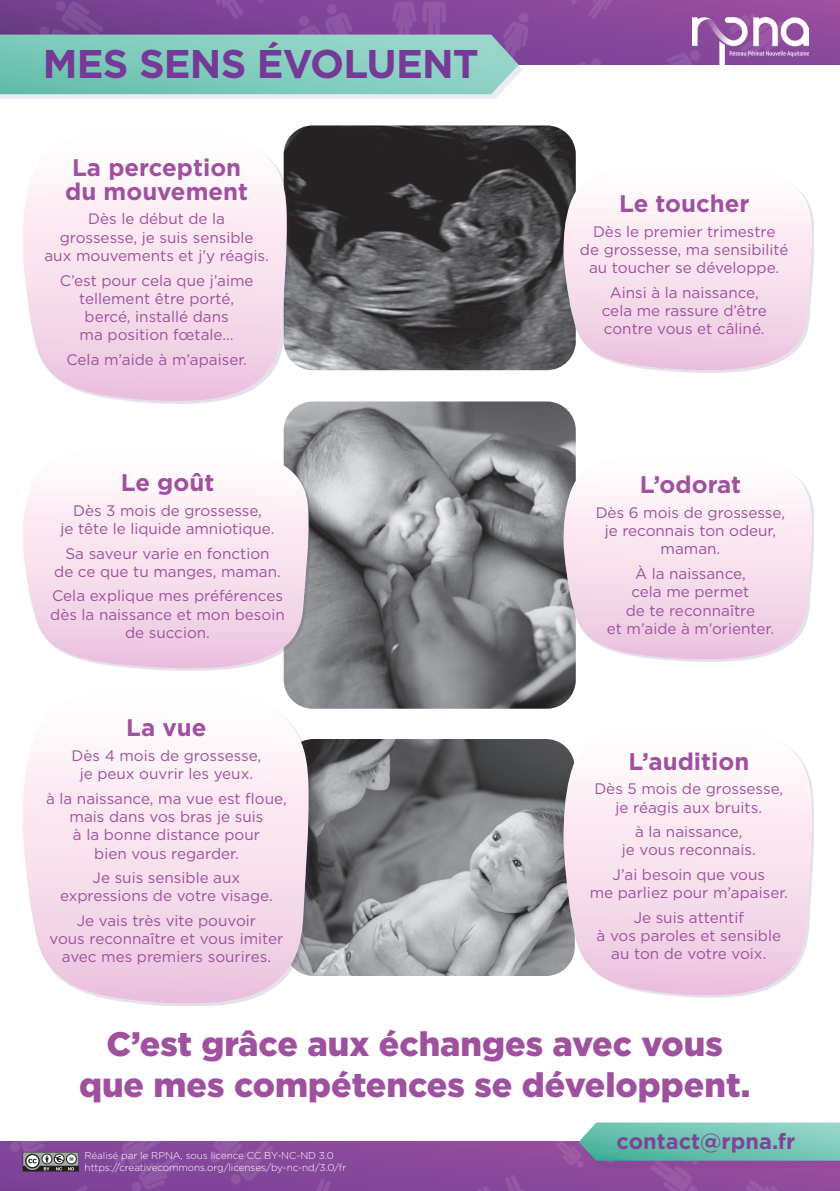
<style>
.page{position:relative;width:840px;height:1191px;background:#fff}
.page>*{position:absolute;margin:0;border:0;box-sizing:border-box;transform-origin:0 0}
.t1{font:700 40px "Gotham";letter-spacing:-.02em;color:#753a97}
.t2{font:900 34px/40.8px "Gotham";color:#9f509f;text-align:center}
.t3{font:700 24px/24px "Gotham";color:#9f509f}
.t4{font:700 21.8px "Gotham";color:#7f449a}
.t5{font:15.2px/18.2px "Gotham";color:#9f509f;text-align:center}
.t6{font:300 10px/12px "Gotham";letter-spacing:-.01em;color:#fff}
</style>
<div class="page">
<img style="left:0;top:1141px;width:839px;height:50px">
<img style="left:0;top:0;width:839px;height:64px">
<img style="left:692px;top:18px;width:115px;height:46px">
<div style="left:0;top:39px;width:522px;height:60px;background:#512f86;opacity:.1"></div>
<svg style="left:0;top:35px;width:518px;height:59px"></svg>
<div style="left:582px;top:1129px;width:257px;height:38px;background:#512f86;opacity:.1"></div>
<svg style="left:578px;top:1122px;width:261px;height:38px"></svg>
<img style="left:289px;top:125px;width:286px;height:245px">
<img style="left:283px;top:401px;width:292px;height:307px">
<img style="left:311px;top:739px;width:252px;height:237px">
<svg style="left:23px;top:141px;width:264px;height:264px"></svg>
<svg style="left:23px;top:437px;width:286px;height:233px"></svg>
<svg style="left:23px;top:679px;width:286px;height:327px"></svg>
<svg style="left:563px;top:157px;width:249px;height:216px"></svg>
<svg style="left:563px;top:446px;width:249px;height:216px"></svg>
<svg style="left:563px;top:743px;width:249px;height:255px"></svg>
<svg style="left:23px;top:1152px;width:56px;height:19px"></svg>
<h1 class="t1" style="left:43px;top:38px;width:437px">MES SENS ÉVOLUENT</h1>
<h3 class="t3" style="left:65px;top:155px;width:184px">La perception du mouvement</h3>
<p class="t5" style="left:44px;top:210px;width:226px">Dès le début de la<br>grossesse, je suis sensible aux mouvements et j’y réagis.</p>
<p class="t5" style="left:60px;top:271px;width:195px">C’est pour cela que j’aime tellement être porté, bercé, installé dans<br>ma position fœtale...</p>
<p class="t5" style="left:66px;top:350px;width:182px">Cela m’aide à m’apaiser.</p>
<h3 class="t3" style="left:121px;top:471px;width:95px">Le goût</h3>
<p class="t5" style="left:60px;top:501px;width:215px">Dès 3 mois de grossesse,<br>je tête le liquide amniotique.</p>
<p class="t5" style="left:54px;top:544px;width:228px">Sa saveur varie en fonction de ce que tu manges, maman.</p>
<p class="t5" style="left:50px;top:586px;width:236px">Cela explique mes préférences dès la naissance et mon besoin de succion.</p>
<h3 class="t3" style="left:126px;top:715px;width:82px">La vue</h3>
<p class="t5" style="left:71px;top:746px;width:191px">Dès 4 mois de grossesse, je peux ouvrir les yeux.</p>
<p class="t5" style="left:46px;top:789px;width:242px">à la naissance, ma vue est floue, mais dans vos bras je suis<br>à la bonne distance pour<br>bien vous regarder.</p>
<p class="t5" style="left:60px;top:868px;width:214px">Je suis sensible aux expressions de votre visage.</p>
<p class="t5" style="left:49px;top:911px;width:235px">Je vais très vite pouvoir<br>vous reconnaître et vous imiter avec mes premiers sourires.</p>
<h3 class="t3" style="left:618px;top:191px;width:132px">Le toucher</h3>
<p class="t5" style="left:579px;top:222px;width:210px">Dès le premier trimestre<br>de grossesse, ma sensibilité au toucher se développe.</p>
<p class="t5" style="left:601px;top:283px;width:166px">Ainsi à la naissance, cela me rassure d’être contre vous et câliné.</p>
<h3 class="t3" style="left:639px;top:473px;width:103px">L’odorat</h3>
<p class="t5" style="left:595px;top:503px;width:191px">Dès 6 mois de grossesse, je reconnais ton odeur, maman.</p>
<p class="t5" style="left:606px;top:564px;width:169px">À la naissance,<br>cela me permet<br>de te reconnaître<br>et m’aide à m’orienter.</p>
<h3 class="t3" style="left:628px;top:749px;width:122px">L’audition</h3>
<p class="t5" style="left:594px;top:779px;width:190px">Dès 5 mois de grossesse, je réagis aux bruits.</p>
<p class="t5" style="left:621px;top:822px;width:135px">à la naissance,<br>je vous reconnais.</p>
<p class="t5" style="left:589px;top:865px;width:199px">J’ai besoin que vous<br>me parliez pour m’apaiser.</p>
<p class="t5" style="left:596px;top:908px;width:186px">Je suis attentif<br>à vos paroles et sensible au ton de votre voix.</p>
<h2 class="t2" style="left:79px;top:1023px;width:672px">C’est grâce aux échanges avec vous que mes compétences se développent.</h2>
<h3 class="t4" style="left:616px;top:1126px;width:180px">contact@rpna.fr</h3>
<p class="t6" style="left:84px;top:1149px;width:263px">Réalisé par le RPNA, sous licence CC BY-NC-ND 3.0 https://creativecommons.org/licenses/by-nc-nd/3.0/fr</p>
</div>
